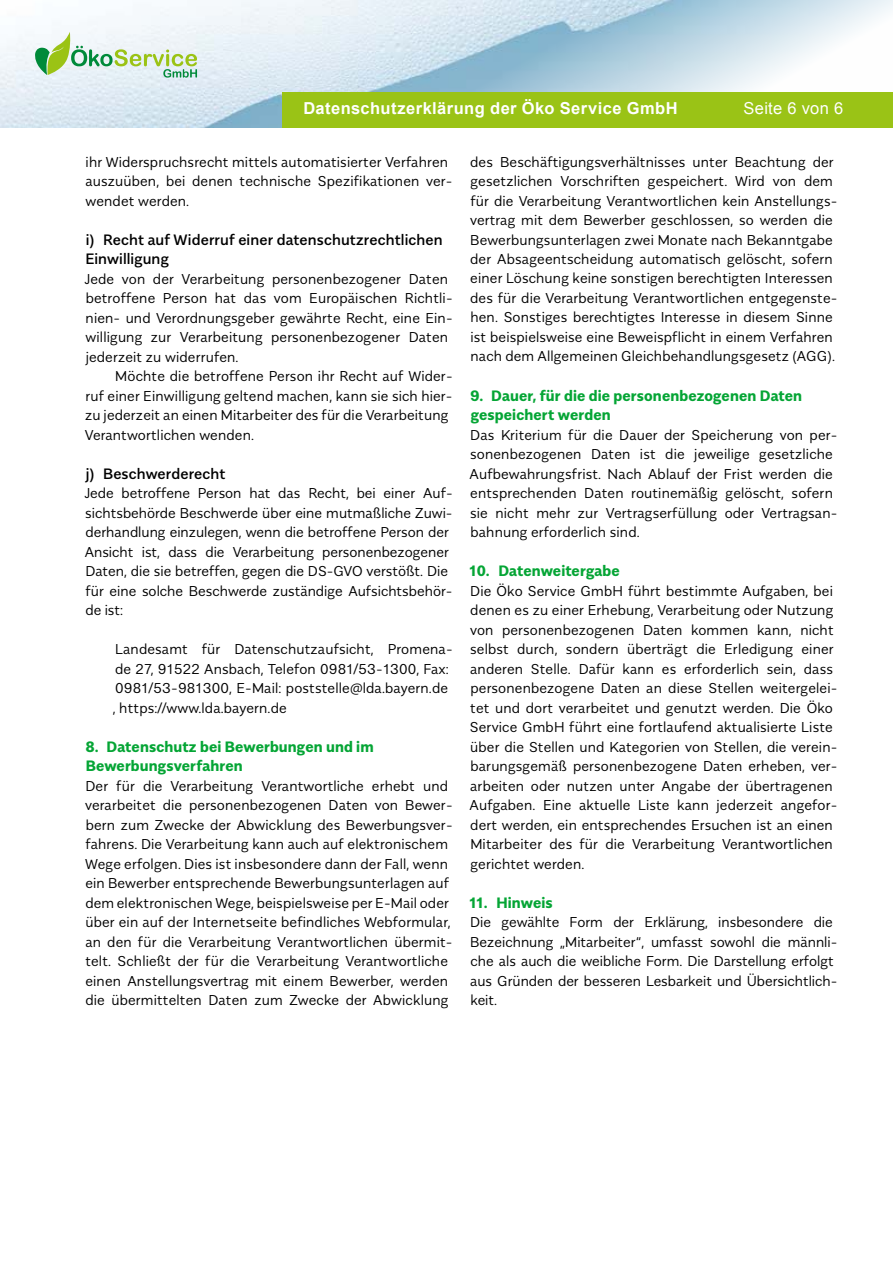
<style>
.page{position:relative;width:893px;height:1263px;background:#fff}
.page>*{position:absolute;margin:0;border:0;box-sizing:border-box;transform-origin:0 0}
.t1{font:700 16.5px "Arial";letter-spacing:.025em;color:#fff}
.t2{font:16.5px "Arial";letter-spacing:.02em;color:#fff}
.t3{font:700 15px/19.5px "Alergia Normal";letter-spacing:.005em;color:#05a535}
.t4{font:500 15px/19.5px "Alergia Normal";letter-spacing:.005em;color:#000}
.t5{font:300 14.25px/19.5px "Alergia Normal";letter-spacing:.01em;color:#000}
</style>
<div class="page">
<img style="left:0;top:0;width:893px;height:128px">
<svg style="left:35px;top:32px;width:162px;height:46px"></svg>
<div style="left:282px;top:92px;width:611px;height:36px;background:#9ac316"></div>
<p class="t1" style="left:303px;top:97px;width:376px">Datenschutzerklärung der Öko Service GmbH</p>
<p class="t2" style="left:743px;top:97px;width:101px">Seite 6 von 6</p>
<p class="t5" style="left:85px;top:151px;width:369px">ihr Widerspruchsrecht mittels automatisierter Verfahren auszuüben, bei denen technische Spezifikationen ver&shy;wendet werden.</p>
<p class="t4" style="left:85px;top:228px;width:359px">i) Recht auf Widerruf einer datenschutzrechtlichen<br>Einwilligung</p>
<p class="t5" style="left:84px;top:268px;width:370px">Jede von der Verarbeitung personenbezogener Daten betroffene Person hat das vom Europäischen Richtli&shy;nien- und Verordnungsgeber gewährte Recht, eine Ein&shy;willigung zur Verarbeitung personenbezogener Daten jederzeit zu widerrufen.</p>
<p class="t5" style="left:85px;top:365px;width:369px;text-indent:30px">Möchte die betroffene Person ihr Recht auf Wider&shy;ruf einer Einwilligung geltend machen, kann sie sich hier&shy;zu jederzeit an einen Mitarbeiter des für die Verarbeitung Verantwortlichen wenden.</p>
<p class="t4" style="left:86px;top:462px;width:141px">j) Beschwerderecht</p>
<p class="t5" style="left:84px;top:482px;width:370px">Jede betroffene Person hat das Recht, bei einer Auf&shy;sichtsbehörde Beschwerde über eine mutmaßliche Zuwi&shy;derhandlung einzulegen, wenn die betroffene Person der Ansicht ist, dass die Verarbeitung personenbezogener Daten, die sie betreffen, gegen die DS-GVO verstößt. Die für eine solche Beschwerde zuständige Aufsichtsbehör&shy;de ist:</p>
<p class="t5" style="left:113px;top:638px;width:341px">Landesamt für Datenschutzaufsicht, Promena&shy;de 27, 91522 Ansbach, Telefon 0981/53-1300, Fax:<br>0981/53-981300, E-Mail: poststelle@lda.bayern.de<br>, https://www.lda.bayern.de</p>
<p class="t3" style="left:85px;top:735px;width:290px">8. Datenschutz bei Bewerbungen und im<br>Bewerbungsverfahren</p>
<p class="t5" style="left:85px;top:775px;width:369px">Der für die Verarbeitung Verantwortliche erhebt und verarbeitet die personenbezogenen Daten von Bewer&shy;bern zum Zwecke der Abwicklung des Bewerbungsver&shy;fahrens. Die Verarbeitung kann auch auf elektronischem Wege erfolgen. Dies ist insbesondere dann der Fall, wenn ein Bewerber entsprechende Bewerbungsunterlagen auf dem elektronischen Wege, beispielsweise per E-Mail oder über ein auf der Internetseite befindliches Webformular, an den für die Verarbeitung Verantwortlichen übermit&shy;telt. Schließt der für die Verarbeitung Verantwortliche einen Anstellungsvertrag mit einem Bewerber, werden die übermittelten Daten zum Zwecke der Abwicklung</p>
<p class="t5" style="left:470px;top:151px;width:369px">des Beschäftigungsverhältnisses unter Beachtung der gesetzlichen Vorschriften gespeichert. Wird von dem für die Verarbeitung Verantwortlichen kein Anstellungs&shy;vertrag mit dem Bewerber geschlossen, so werden die Bewerbungsunterlagen zwei Monate nach Bekanntgabe der Absageentscheidung automatisch gelöscht, sofern einer Löschung keine sonstigen berechtigten Interessen des für die Verarbeitung Verantwortlichen entgegenste&shy;hen. Sonstiges berechtigtes Interesse in diesem Sinne ist beispielsweise eine Beweispflicht in einem Verfahren nach dem Allgemeinen Gleichbehandlungsgesetz (AGG).</p>
<p class="t3" style="left:470px;top:384px;width:334px">9. Dauer, für die die personenbezogenen Daten gespeichert werden</p>
<p class="t5" style="left:469px;top:424px;width:369px">Das Kriterium für die Dauer der Speicherung von per&shy;sonenbezogenen Daten ist die jeweilige gesetzliche Aufbewahrungsfrist. Nach Ablauf der Frist werden die entsprechenden Daten routinemäßig gelöscht, sofern sie nicht mehr zur Vertragserfüllung oder Vertragsan&shy;bahnung erforderlich sind.</p>
<p class="t3" style="left:469px;top:560px;width:152px">10. Datenweitergabe</p>
<p class="t5" style="left:469px;top:580px;width:369px">Die Öko Service GmbH führt bestimmte Aufgaben, bei denen es zu einer Erhebung, Verarbeitung oder Nutzung von personenbezogenen Daten kommen kann, nicht selbst durch, sondern überträgt die Erledigung einer anderen Stelle. Dafür kann es erforderlich sein, dass personenbezogene Daten an diese Stellen weitergelei&shy;tet und dort verarbeitet und genutzt werden. Die Öko Service GmbH führt eine fortlaufend aktualisierte Liste über die Stellen und Kategorien von Stellen, die verein&shy;barungsgemäß personenbezogene Daten erheben, ver&shy;arbeiten oder nutzen unter Angabe der übertragenen Aufgaben. Eine aktuelle Liste kann jederzeit angefor&shy;dert werden, ein entsprechendes Ersuchen ist an einen Mitarbeiter des für die Verarbeitung Verantwortlichen gerichtet werden.</p>
<p class="t3" style="left:469px;top:891px;width:85px">11. Hinweis</p>
<p class="t5" style="left:470px;top:911px;width:369px">Die gewählte Form der Erklärung, insbesondere die Bezeichnung „Mitarbeiter“, umfasst sowohl die männli&shy;che als auch die weibliche Form. Die Darstellung erfolgt aus Gründen der besseren Lesbarkeit und Übersichtlich&shy;keit.</p>
</div>
